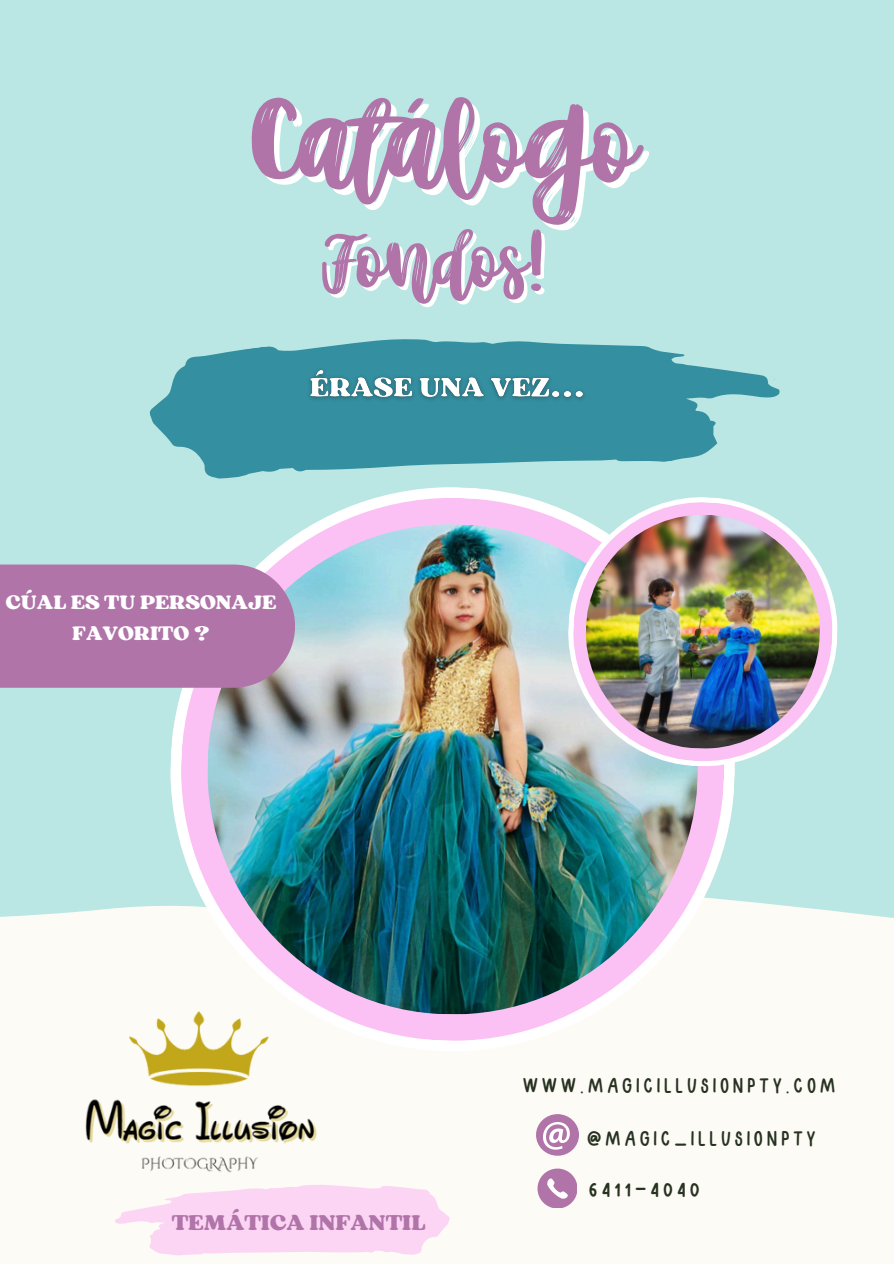
<style>
.page{position:relative;width:894px;height:1264px;background:#fff}
.page>*{position:absolute;margin:0;border:0;box-sizing:border-box;transform-origin:0 0}
.t1{font:145.65px "Better Together Script";color:#b074a8}
.t2{font:99px "Better Together Script";color:#b074a8}
.t3{font:46.2px "Better Together Spaced";letter-spacing:-.065em;color:#273221}
.t4{font:43.2px "Better Together Spaced";letter-spacing:-.065em;color:#273221}
.t5{font:22.5px "Sergio Trendy";color:#b074a8}
.t6{font:20.55px/30.8px "Sergio Trendy";color:#fff;text-align:center}
</style>
<div class="page">
<div style="left:0;top:0;width:893px;height:1263px;background:#bae7e3"></div>
<svg style="left:149px;top:339px;width:631px;height:140px;fill:#348fa0"></svg>
<div style="left:0;top:901px;width:893px;height:362px;background:#fdfbf5"></div>
<svg style="left:163px;top:487px;width:579px;height:571px"></svg>
<svg style="left:174px;top:491px;width:557px;height:556px"></svg>
<img style="left:204px;top:521px;width:496px;height:496px">
<svg style="left:537px;top:1168px;width:39px;height:39px;background:#c69bbf"></svg>
<svg style="left:400px;top:1167px;width:51px;height:96px;background:#fce8f4"></svg>
<div style="left:536px;top:1114px;width:42px;height:41px;background:#b074a8;border-radius:50%"></div>
<svg style="left:543px;top:1122px;width:26px;height:27px"></svg>
<svg style="left:564px;top:493px;width:274px;height:276px"></svg>
<svg style="left:569px;top:499px;width:266px;height:265px"></svg>
<img style="left:584px;top:513px;width:237px;height:237px">
<div style="left:0;top:564px;width:295px;height:123px;background:#b074a8"></div>
<img style="left:0;top:959px;width:400px;height:304px">
<img style="left:302px;top:361px;width:289px;height:44px">
<p class="t1" style="left:252px;top:80px;width:387px">Catálogo</p>
<p class="t2" style="left:322px;top:217px;width:225px">Fondos!</p>
<h3 class="t6" style="left:6px;top:586px;width:272px">CÚAL ES TU PERSONAJE<br>FAVORITO ?</h3>
<p class="t5" style="left:172px;top:1208px;width:255px">TEMÁTICA INFANTIL</p>
<p class="t4" style="left:523px;top:1060px;width:320px">WWW.MAGICILLUSIONPTY.COM</p>
<p class="t4" style="left:587px;top:1113px;width:237px">@MAGIC_ILLUSIONPTY</p>
<p class="t3" style="left:589px;top:1162px;width:119px">6411-4040</p>
</div>
